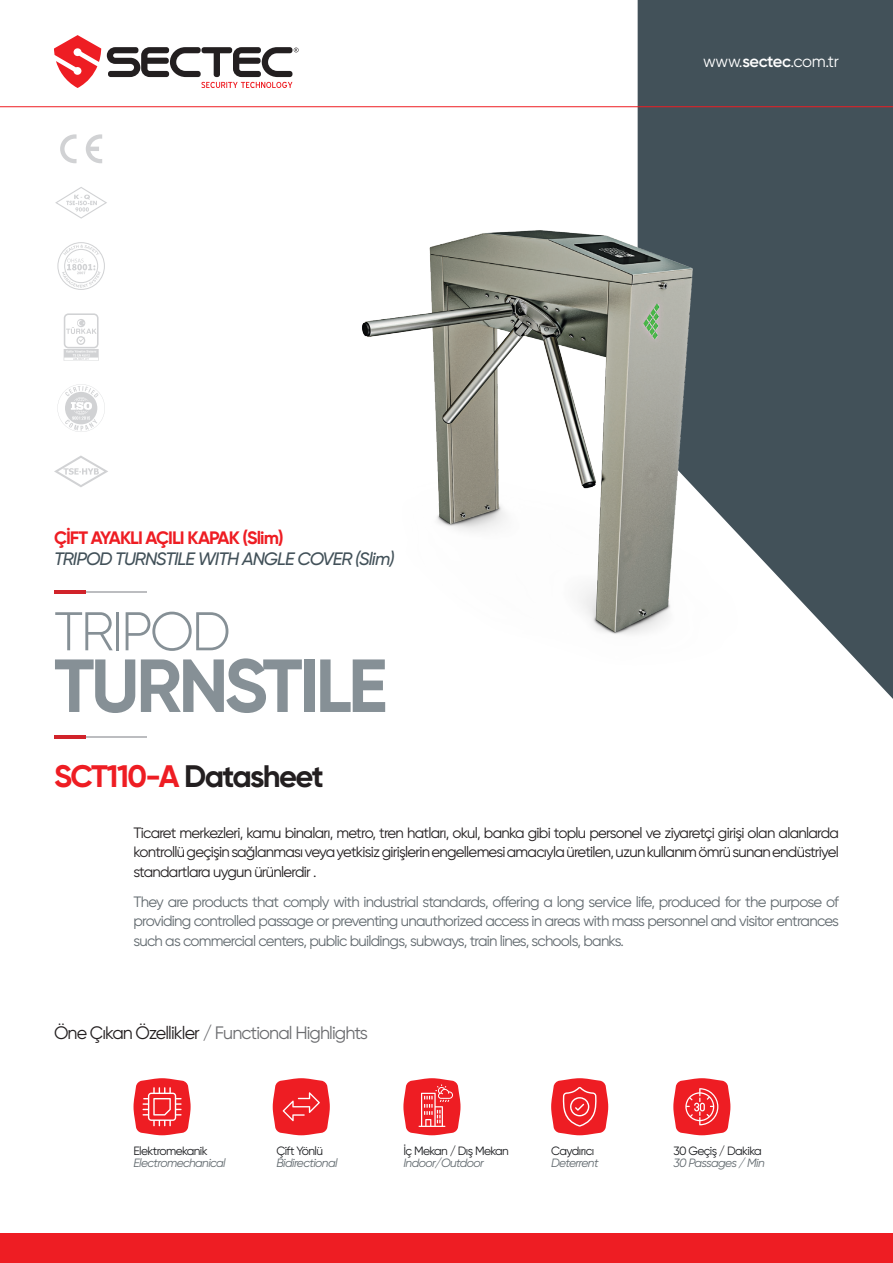
<style>
.page{position:relative;width:893px;height:1263px;background:#fff}
.page>*{position:absolute;margin:0;border:0;box-sizing:border-box;transform-origin:0 0}
.t1{font:700 75px "Gilroy";letter-spacing:-.05em;color:#869096}
.t2{font:300 54.3px "Gilroy";letter-spacing:-.05em;color:#869096}
.t3{font:700 31.05px "Gilroy";letter-spacing:-.055em;color:#231f20}
.t4{font:18px "Gilroy";letter-spacing:-.05em;color:#6c6d70}
.t5{font:italic 500 18px "Gilroy";letter-spacing:-.05em;color:#425159}
.t6{font:700 18px "Gilroy";letter-spacing:-.05em;color:#ee1d23}
.t7{font:16.5px "Gilroy";letter-spacing:-.02em;color:#fff}
.t8{font:15px/19.5px "Gilroy";letter-spacing:-.05em;color:#626a6f;text-align:justify}
.t9{font:15px/19.5px "Gilroy";letter-spacing:-.05em;color:#231f20;text-align:justify}
.t10{font:italic 12px "Gilroy";letter-spacing:-.05em;color:#626a6f}
.t11{font:12px "Gilroy";letter-spacing:-.05em;color:#1c1d20}
.s1{color:#ee1d23}
.s2{font-weight:600}
.s3{color:#231f20}
</style>
<div class="page">
<div style="left:638px;top:0;width:255px;height:699px;background:#425159"></div>
<hr style="left:54px;top:736px;width:32px;height:3px;background:#d1232a">
<hr style="left:86px;top:737px;width:60px;height:1px;background:#bcbdc0">
<svg style="left:54px;top:35px;width:47px;height:53px"></svg>
<svg style="left:107px;top:47px;width:192px;height:41px"></svg>
<hr style="left:0;top:106px;width:893px;height:1px;background:#ee1d23">
<svg style="left:64px;top:313px;width:35px;height:48px"></svg>
<svg style="left:57px;top:242px;width:48px;height:48px"></svg>
<svg style="left:57px;top:384px;width:48px;height:48px"></svg>
<svg style="left:55px;top:187px;width:52px;height:32px"></svg>
<svg style="left:54px;top:455px;width:54px;height:32px"></svg>
<svg style="left:60px;top:134px;width:42px;height:29px"></svg>
<svg style="left:551px;top:1078px;width:57px;height:57px;background:#f1464b"></svg>
<svg style="left:134px;top:1078px;width:57px;height:57px;background:#f14c51"></svg>
<svg style="left:273px;top:1078px;width:57px;height:57px;background:#f03f44"></svg>
<svg style="left:403px;top:1078px;width:57px;height:57px;background:#f14b50"></svg>
<svg style="left:673px;top:1078px;width:57px;height:57px;background:#f1474c"></svg>
<div style="left:0;top:1233px;width:893px;height:30px;background:#ee1d23"></div>
<img style="left:362px;top:174px;width:464px;height:525px">
<hr style="left:54px;top:591px;width:32px;height:3px;background:#d1232a">
<hr style="left:86px;top:591px;width:60px;height:2px;background:#bcbdc0">
<p class="t6" style="left:54px;top:526px;width:231px">ÇİFT AYAKLI AÇILI KAPAK (Slim)</p>
<p class="t5" style="left:54px;top:548px;width:342px">TRIPOD TURNSTILE WITH ANGLE COVER (Slim)</p>
<h2 class="t2" style="left:54px;top:598px;width:178px">TRIPOD</h2>
<h1 class="t1" style="left:54px;top:639px;width:335px">TURNSTILE</h1>
<h3 class="t3" style="left:54px;top:757px;width:271px"><span class="s1">SCT110-A</span> Datasheet</h3>
<p class="t7" style="left:703px;top:51px;width:137px">www.<span class="s2">sectec</span>.com.tr</p>
<p class="t9" style="left:134px;top:823px;width:707px">Ticaret merkezleri, kamu binaları, metro, tren hatları, okul, banka gibi toplu personel ve ziyaretçi girişi olan alanlarda kontrollü geçişin sağlanması veya yetkisiz girişlerin engellemesi amacıyla üretilen, uzun kullanım ömrü sunan endüstriyel standartlara uygun ürünlerdir .</p>
<p class="t8" style="left:134px;top:891px;width:707px">They are products that comply with industrial standards, offering a long service life, produced for the purpose of providing controlled passage or preventing unauthorized access in areas with mass personnel and visitor entrances such as commercial centers, public buildings, subways, train lines, schools, banks.</p>
<p class="t4" style="left:54px;top:1022px;width:315px"><span class="s3">Öne Çıkan Özellikler</span> / Functional Highlights</p>
<p class="t11" style="left:134px;top:1144px;width:76px">Elektromekanik</p>
<p class="t10" style="left:134px;top:1156px;width:94px">Electromechanical</p>
<p class="t11" style="left:276px;top:1144px;width:48px">Çift Yönlü</p>
<p class="t10" style="left:276px;top:1156px;width:63px">Bidirectional</p>
<p class="t11" style="left:403px;top:1144px;width:107px">İç Mekan / Dış Mekan</p>
<p class="t10" style="left:403px;top:1156px;width:82px">Indoor/Outdoor</p>
<p class="t11" style="left:551px;top:1144px;width:45px">Caydırıcı</p>
<p class="t10" style="left:551px;top:1156px;width:49px">Deterrent</p>
<p class="t11" style="left:673px;top:1144px;width:90px">30 Geçiş / Dakika</p>
<p class="t10" style="left:673px;top:1156px;width:93px">30 Passages / Min</p>
</div>
